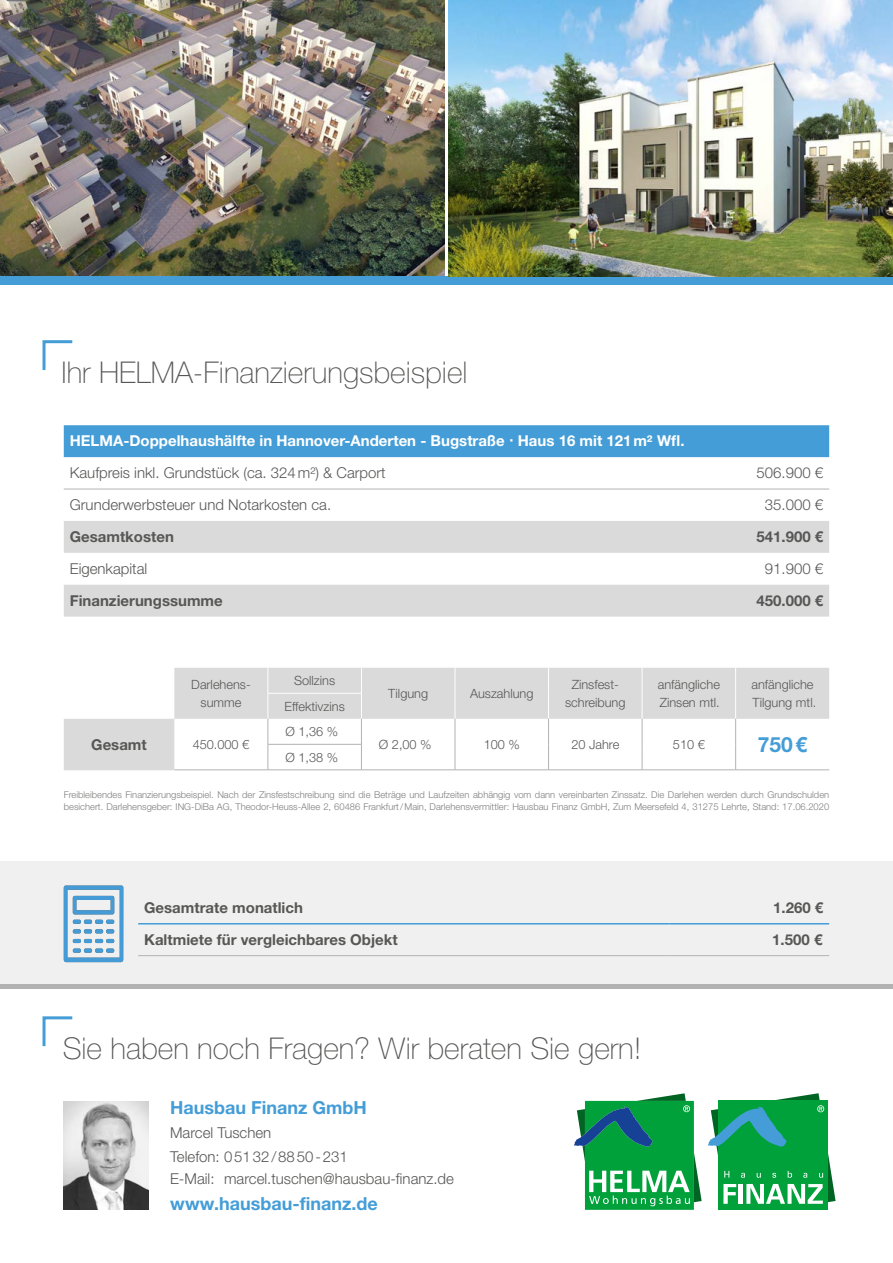
<style>
.page{position:relative;width:893px;height:1263px;background:#fff}
.page>*{position:absolute;margin:0;border:0;box-sizing:border-box;transform-origin:0 0}
.t1{font:100 30px "Helvetica Neue LT Std";color:#575756}
.t2{font:700 21px "Helvetica Neue LT Std";color:#449dd7}
.t3{font:700 18px "Helvetica Neue LTW1 G";color:#449dd7}
.t4{font:700 15px "Helvetica Neue LT Std";color:#575756}
.t5{font:300 15px "Helvetica Neue LT Std";color:#575756}
.t6{font:300 15px/23.9px "Helvetica Neue LTW1 G";color:#575756}
.t7{font:700 15px "Helvetica Neue LT Std";color:#fff}
.t8{font:300 12.75px/18px "Helvetica Neue LT Std";color:#575756;text-align:center}
.t9{font:300 9.3px/12px "Helvetica Neue LT Std";color:#7e7e7d}
</style>
<div class="page">
<svg style="left:708px;top:1093px;width:128px;height:117px"></svg>
<svg style="left:574px;top:1093px;width:128px;height:117px"></svg>
<img style="left:64px;top:1101px;width:85px;height:109px">
<div style="left:0;top:861px;width:893px;height:128px;background:#f0f0f0"></div>
<img style="left:0;top:0;width:444px;height:276px">
<svg style="left:64px;top:521px;width:765px;height:96px;fill:#dadada"></svg>
<hr style="left:64px;top:489px;width:650px;height:1px;background:#b3b2b2">
<hr style="left:714px;top:489px;width:115px;height:1px;background:#b3b2b2">
<svg style="left:64px;top:668px;width:765px;height:101px;fill:#e1e1e1"></svg>
<hr style="left:268px;top:693px;width:94px;height:1px;background:#fff">
<hr style="left:174px;top:769px;width:94px;height:1px;background:#b3b2b2">
<svg style="left:455px;top:668px;width:1px;height:101px"></svg>
<svg style="left:548px;top:668px;width:1px;height:101px"></svg>
<svg style="left:642px;top:668px;width:1px;height:101px"></svg>
<svg style="left:735px;top:668px;width:1px;height:101px"></svg>
<hr style="left:361px;top:769px;width:94px;height:1px;background:#b3b2b2">
<hr style="left:455px;top:769px;width:94px;height:1px;background:#b3b2b2">
<hr style="left:549px;top:769px;width:93px;height:1px;background:#b3b2b2">
<hr style="left:642px;top:769px;width:94px;height:1px;background:#b3b2b2">
<hr style="left:736px;top:769px;width:93px;height:1px;background:#b3b2b2">
<hr style="left:268px;top:744px;width:94px;height:1px;background:#b3b2b2">
<svg style="left:268px;top:668px;width:1px;height:101px"></svg>
<svg style="left:361px;top:668px;width:1px;height:102px"></svg>
<hr style="left:268px;top:769px;width:93px;height:1px;background:#b3b2b2">
<hr style="left:64px;top:769px;width:110px;height:1px;background:#dadada">
<svg style="left:42px;top:340px;width:31px;height:30px"></svg>
<hr style="left:138px;top:923px;width:532px;height:1px;background:#449dd7">
<hr style="left:670px;top:923px;width:159px;height:1px;background:#449dd7">
<hr style="left:138px;top:955px;width:532px;height:1px;background:#b3b2b2">
<hr style="left:670px;top:955px;width:159px;height:1px;background:#b3b2b2">
<div style="left:0;top:984px;width:893px;height:5px;background:#b3b2b2"></div>
<svg style="left:64px;top:885px;width:59px;height:77px"></svg>
<div style="left:0;top:276px;width:893px;height:9px;background:#449dd7"></div>
<img style="left:449px;top:0;width:444px;height:276px">
<svg style="left:42px;top:1016px;width:31px;height:31px"></svg>
<div style="left:64px;top:425px;width:765px;height:32px;background:#449dd7"></div>
<h1 class="t1" style="left:62px;top:355px;width:407px">Ihr HELMA-Finanzierungsbeispiel</h1>
<h3 class="t7" style="left:70px;top:431px;width:616px">HELMA-Doppelhaushälfte in Hannover-Anderten - Bugstraße Haus 16 mit 121m² Wfl.</h3>
<h3 class="t5" style="left:70px;top:464px;width:317px">Kaufpreis inkl. Grundstück (ca. 324m²) &amp; Carport</h3>
<h3 class="t5" style="left:756px;top:464px;width:68px">506.900 €</h3>
<h3 class="t5" style="left:70px;top:496px;width:263px">Grunderwerbsteuer und Notarkosten ca.</h3>
<h3 class="t5" style="left:765px;top:496px;width:60px">35.000 €</h3>
<h3 class="t4" style="left:70px;top:528px;width:106px">Gesamtkosten</h3>
<h3 class="t4" style="left:756px;top:528px;width:68px">541.900 €</h3>
<h3 class="t5" style="left:70px;top:560px;width:79px">Eigenkapital</h3>
<h3 class="t5" style="left:765px;top:560px;width:60px">91.900 €</h3>
<h3 class="t4" style="left:70px;top:591px;width:155px">Finanzierungssumme</h3>
<h3 class="t4" style="left:756px;top:591px;width:68px">450.000 €</h3>
<h3 class="t8" style="left:191px;top:675px;width:61px">Darlehens&shy;summe</h3>
<h3 class="t8" style="left:294px;top:671px;width:43px">Sollzins</h3>
<h3 class="t8" style="left:285px;top:697px;width:62px">Effektivzins</h3>
<h3 class="t8" style="left:388px;top:684px;width:41px">Tilgung</h3>
<h3 class="t8" style="left:470px;top:684px;width:65px">Auszahlung</h3>
<h3 class="t8" style="left:565px;top:675px;width:62px">Zinsfest&shy;schreibung</h3>
<h3 class="t8" style="left:658px;top:675px;width:64px;text-align:left">anfängliche<br>Zinsen mtl.</h3>
<h3 class="t8" style="left:751px;top:675px;width:66px;text-align:left">anfängliche<br>Tilgung mtl.</h3>
<h3 class="t8" style="left:285px;top:722px;width:54px">Ø 1,36 %</h3>
<h3 class="t8" style="left:379px;top:735px;width:54px">Ø 2,00 %</h3>
<h3 class="t8" style="left:484px;top:735px;width:38px">100 %</h3>
<h3 class="t8" style="left:571px;top:735px;width:49px">20 Jahre</h3>
<h3 class="t8" style="left:673px;top:735px;width:33px">510 €</h3>
<h2 class="t2" style="left:758px;top:731px;width:51px">750€</h2>
<h3 class="t4" style="left:91px;top:735px;width:57px">Gesamt</h3>
<h3 class="t8" style="left:193px;top:735px;width:58px">450.000 €</h3>
<h3 class="t8" style="left:285px;top:748px;width:54px">Ø 1,38 %</h3>
<p class="t9" style="left:64px;top:788px;width:767px">Freibleibendes Finanzierungsbeispiel. Nach der Zinsfestschreibung sind die Beträge und Laufzeiten abhängig vom dann vereinbarten Zinssatz. Die Darlehen werden durch Grundschulden besichert. Darlehensgeber: ING-DiBa AG, Theodor-Heuss-Allee 2, 60486 Frankfurt/Main, Darlehensvermittler: Hausbau Finanz GmbH, Zum Meersefeld 4, 31275 Lehrte, Stand: 17.06.2020</p>
<h3 class="t4" style="left:144px;top:898px;width:160px">Gesamtrate monatlich</h3>
<h3 class="t4" style="left:773px;top:898px;width:52px">1.260 €</h3>
<h3 class="t4" style="left:144px;top:930px;width:255px">Kaltmiete für vergleichbares Objekt</h3>
<h3 class="t4" style="left:772px;top:930px;width:52px">1.500 €</h3>
<h1 class="t1" style="left:63px;top:1031px;width:580px">Sie haben noch Fragen? Wir beraten Sie gern!</h1>
<h3 class="t3" style="left:170px;top:1097px;width:198px">Hausbau Finanz GmbH</h3>
<h3 class="t6" style="left:170px;top:1121px;width:179px">Marcel Tuschen<br>Telefon: 05132/8850-231</h3>
<h3 class="t6" style="left:170px;top:1167px;width:285px">E-Mail: marcel.tuschen@hausbau-finanz.de</h3>
<h3 class="t3" style="left:170px;top:1192px;width:209px">www.hausbau-finanz.de</h3>
</div>
